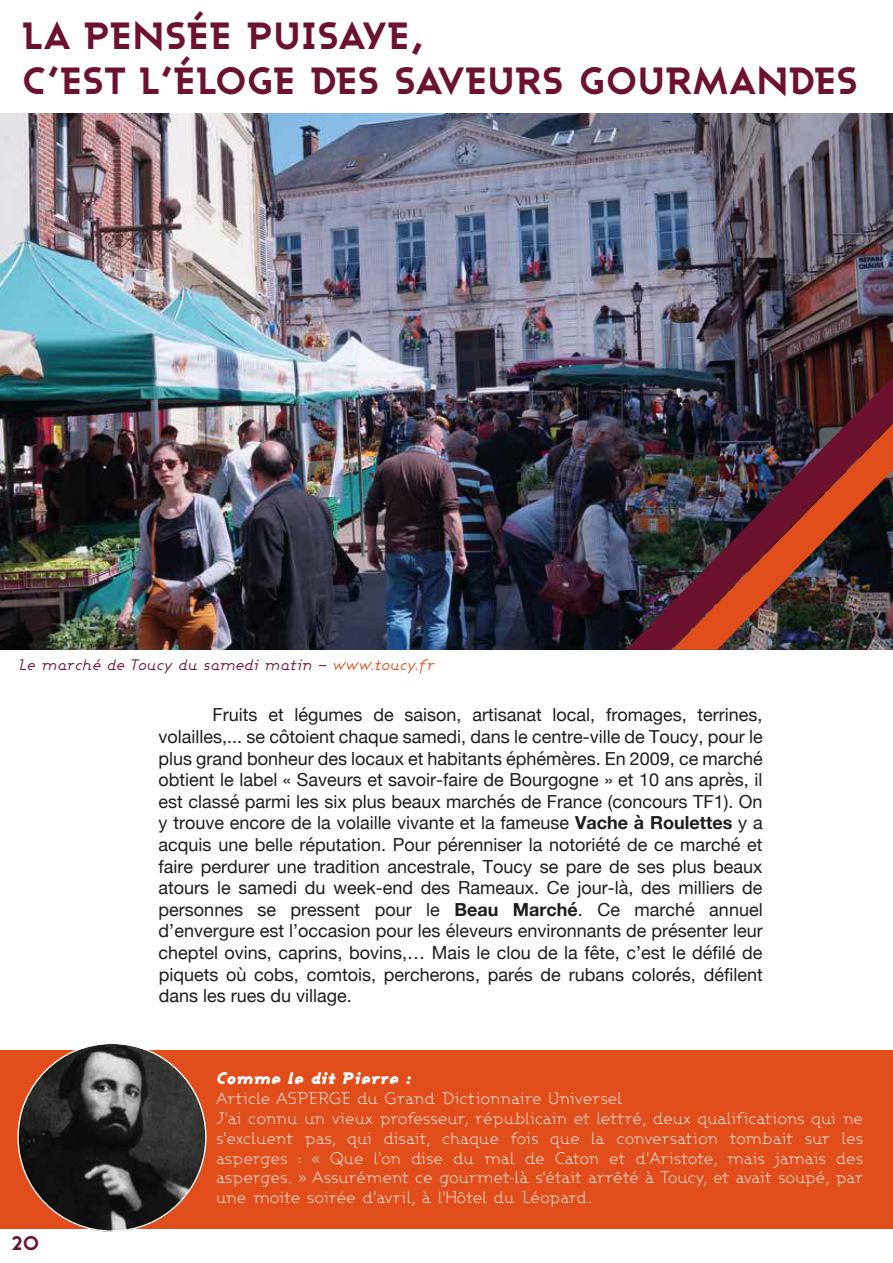
<style>
.page{position:relative;width:893px;height:1263px;background:#fff}
.page>*{position:absolute;margin:0;border:0;box-sizing:border-box;transform-origin:0 0}
.t1{font:800 37.5px/45px "Ashby";color:#6c122e}
.t2{font:800 19.5px "Ashby";color:#6c122e}
.t3{font:18px/21.6px "Helvetica Neue";color:#1d1d1b;text-align:justify}
.t4{font:300 16.5px/19.8px "Ashby";letter-spacing:-.01em;color:#fff}
.t5{font:italic 900 16.5px "Ashby";color:#fff}
.t6{font:italic 15px "Ashby";color:#711131}
.s1{color:#e14e1b}
.s2{font-weight:700}
</style>
<div class="page">
<div style="left:0;top:1050px;width:893px;height:179px;background:#e14e1b"></div>
<img style="left:0;top:113px;width:893px;height:537px">
<img style="left:18px;top:1044px;width:188px;height:188px;border-radius:94px">
<img style="left:626px;top:376px;width:267px;height:274px">
<img style="left:672px;top:424px;width:221px;height:226px">
<h1 class="t1" style="left:22px;top:12px;width:837px">LA PENSÉE PUISAYE,<br>C’EST L’ÉLOGE DES SAVEURS GOURMANDES</h1>
<p class="t6" style="left:19px;top:655px;width:417px">Le marché de Toucy du samedi matin – <span class="s1">www.toucy.fr</span></p>
<p class="t3" style="left:159px;top:705px;width:606px;text-indent:54px">Fruits et légumes de saison, artisanat local, fromages, terrines, volailles,... se côtoient chaque samedi, dans le centre-ville de Toucy, pour le plus grand bonheur des locaux et habitants éphémères. En 2009, ce marché obtient le label « Saveurs et savoir-faire de Bourgogne » et 10 ans après, il est classé parmi les six plus beaux marchés de France (concours TF1). On y trouve encore de la volaille vivante et la fameuse <span class="s2">Vache à Roulettes</span> y a acquis une belle réputation. Pour pérenniser la notoriété de ce marché et faire perdurer une tradition ancestrale, Toucy se pare de ses plus beaux atours le samedi du week-end des Rameaux. Ce jour-là, des milliers de personnes se pressent pour le <span class="s2">Beau Marché</span>. Ce marché annuel d’envergure est l’occasion pour les éleveurs environnants de présenter leur cheptel ovins, caprins, bovins,… Mais le clou de la fête, c’est le défilé de piquets où cobs, comtois, percherons, parés de rubans colorés, défilent dans les rues du village.</p>
<p class="t2" style="left:11px;top:1231px;width:30px">20</p>
<p class="t5" style="left:216px;top:1067px;width:197px">Comme le dit Pierre :</p>
<p class="t4" style="left:216px;top:1088px;width:649px">Article ASPERGE du Grand Dictionnaire Universel<br>J'ai connu un vieux professeur, républicain et lettré, deux qualifications qui ne s'excluent pas, qui disait, chaque fois que la conversation tombait sur les asperges : « Que l'on dise du mal de Caton et d'Aristote, mais jamais des asperges. » Assurément ce gourmet-là s'était arrêté à Toucy, et avait soupé, par une moite soirée d'avril, à l'Hôtel du Léopard.</p>
</div>
